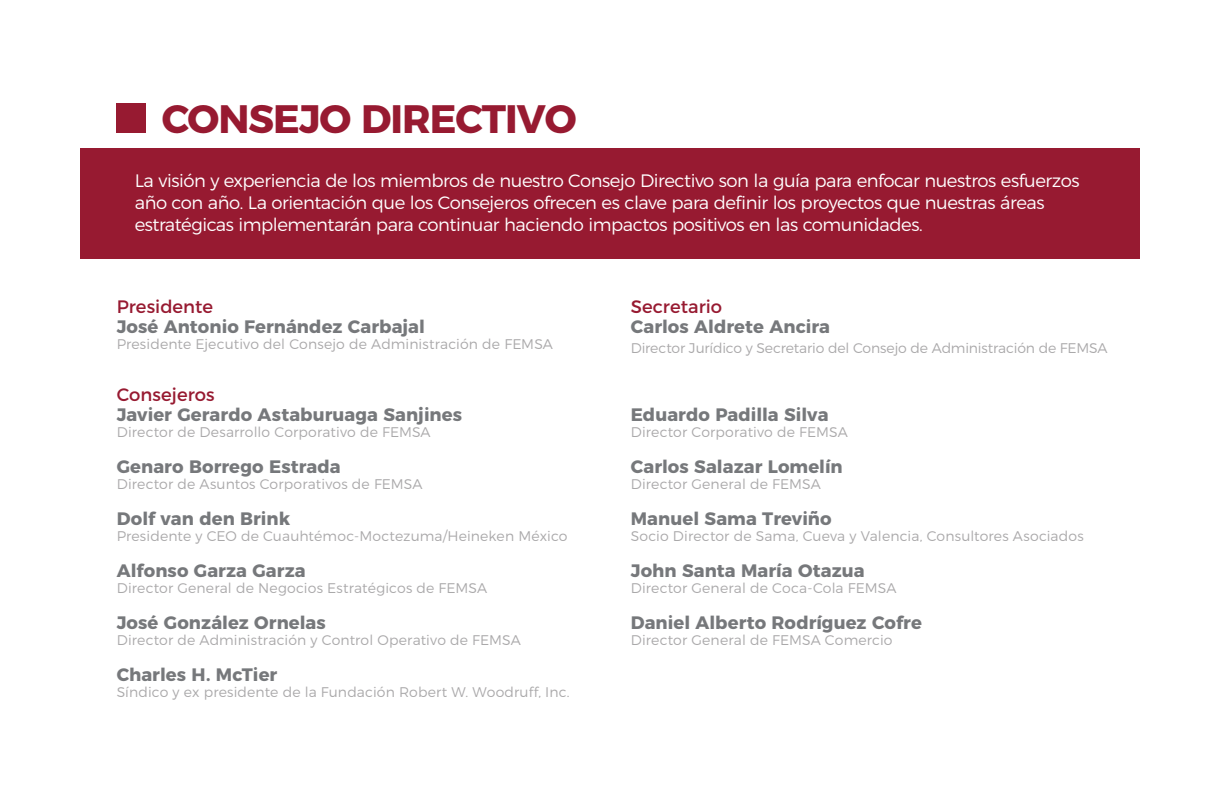
<style>
.page{position:relative;width:1224px;height:794px;background:#fff}
.page>*{position:absolute;margin:0;border:0;box-sizing:border-box;transform-origin:0 0}
.t1{font:700 39.6px "Montserrat";letter-spacing:-.025em;color:#971a31}
.t2{font:700 18px "Montserrat";letter-spacing:.005em;color:#76787b}
.t3{font:300 18px/21.6px "Montserrat";letter-spacing:-.025em;color:#fff}
.t4{font:18px "Montserrat";letter-spacing:.005em;color:#971a31}
.t5{font:300 14px "Montserrat";letter-spacing:.01em;color:#aaa9aa}
.t6{font:300 14px "Montserrat";letter-spacing:-.01em;color:#aaa9aa}
</style>
<div class="page">
<div style="left:117px;top:104px;width:29px;height:29px;background:#971a31"></div>
<div style="left:80px;top:148px;width:1060px;height:110px;background:#971a31"></div>
<p class="t1" style="left:162px;top:86px;width:417px">CONSEJO DIRECTIVO</p>
<p class="t3" style="left:135px;top:168px;width:946px">La visión y experiencia de los miembros de nuestro Consejo Directivo son la guía para enfocar nuestros esfuerzos año con año. La orientación que los Consejeros ofrecen es clave para definir los proyectos que nuestras áreas estratégicas implementarán para continuar haciendo impactos positivos en las comunidades.</p>
<p class="t4" style="left:117px;top:292px;width:98px">Presidente</p>
<p class="t2" style="left:117px;top:312px;width:310px">José Antonio Fernández Carbajal</p>
<p class="t5" style="left:117px;top:333px;width:438px">Presidente Ejecutivo del Consejo de Administración de FEMSA</p>
<p class="t4" style="left:117px;top:380px;width:100px">Consejeros</p>
<p class="t2" style="left:117px;top:400px;width:347px">Javier Gerardo Astaburuaga Sanjines</p>
<p class="t5" style="left:117px;top:421px;width:315px">Director de Desarrollo Corporativo de FEMSA</p>
<p class="t2" style="left:117px;top:452px;width:226px">Genaro Borrego Estrada</p>
<p class="t5" style="left:117px;top:473px;width:307px">Director de Asuntos Corporativos de FEMSA</p>
<p class="t2" style="left:117px;top:504px;width:175px">Dolf van den Brink</p>
<p class="t5" style="left:117px;top:525px;width:452px">Presidente y CEO de Cuauhtémoc-Moctezuma/Heineken México</p>
<p class="t2" style="left:117px;top:556px;width:190px">Alfonso Garza Garza</p>
<p class="t5" style="left:117px;top:577px;width:372px">Director General de Negocios Estratégicos de FEMSA</p>
<p class="t2" style="left:117px;top:608px;width:211px">José González Ornelas</p>
<p class="t5" style="left:117px;top:629px;width:406px">Director de Administración y Control Operativo de FEMSA</p>
<p class="t2" style="left:117px;top:660px;width:162px">Charles H. McTier</p>
<p class="t5" style="left:117px;top:681px;width:455px">Síndico y ex presidente de la Fundación Robert W. Woodruff, Inc.</p>
<p class="t4" style="left:631px;top:292px;width:93px">Secretario</p>
<p class="t2" style="left:631px;top:312px;width:201px">Carlos Aldrete Ancira</p>
<p class="t6" style="left:631px;top:337px;width:478px">Director Jurídico y Secretario del Consejo de Administración de FEMSA</p>
<p class="t2" style="left:631px;top:400px;width:199px">Eduardo Padilla Silva</p>
<p class="t5" style="left:631px;top:421px;width:218px">Director Corporativo de FEMSA</p>
<p class="t2" style="left:631px;top:452px;width:213px">Carlos Salazar Lomelín</p>
<p class="t5" style="left:631px;top:473px;width:191px">Director General de FEMSA</p>
<p class="t2" style="left:631px;top:504px;width:202px">Manuel Sama Treviño</p>
<p class="t5" style="left:631px;top:525px;width:455px">Socio Director de Sama, Cueva y Valencia, Consultores Asociados</p>
<p class="t2" style="left:631px;top:556px;width:235px">John Santa María Otazua</p>
<p class="t5" style="left:631px;top:577px;width:267px">Director General de Coca-Cola FEMSA</p>
<p class="t2" style="left:631px;top:608px;width:293px">Daniel Alberto Rodríguez Cofre</p>
<p class="t5" style="left:631px;top:629px;width:263px">Director General de FEMSA Comercio</p>
</div>
